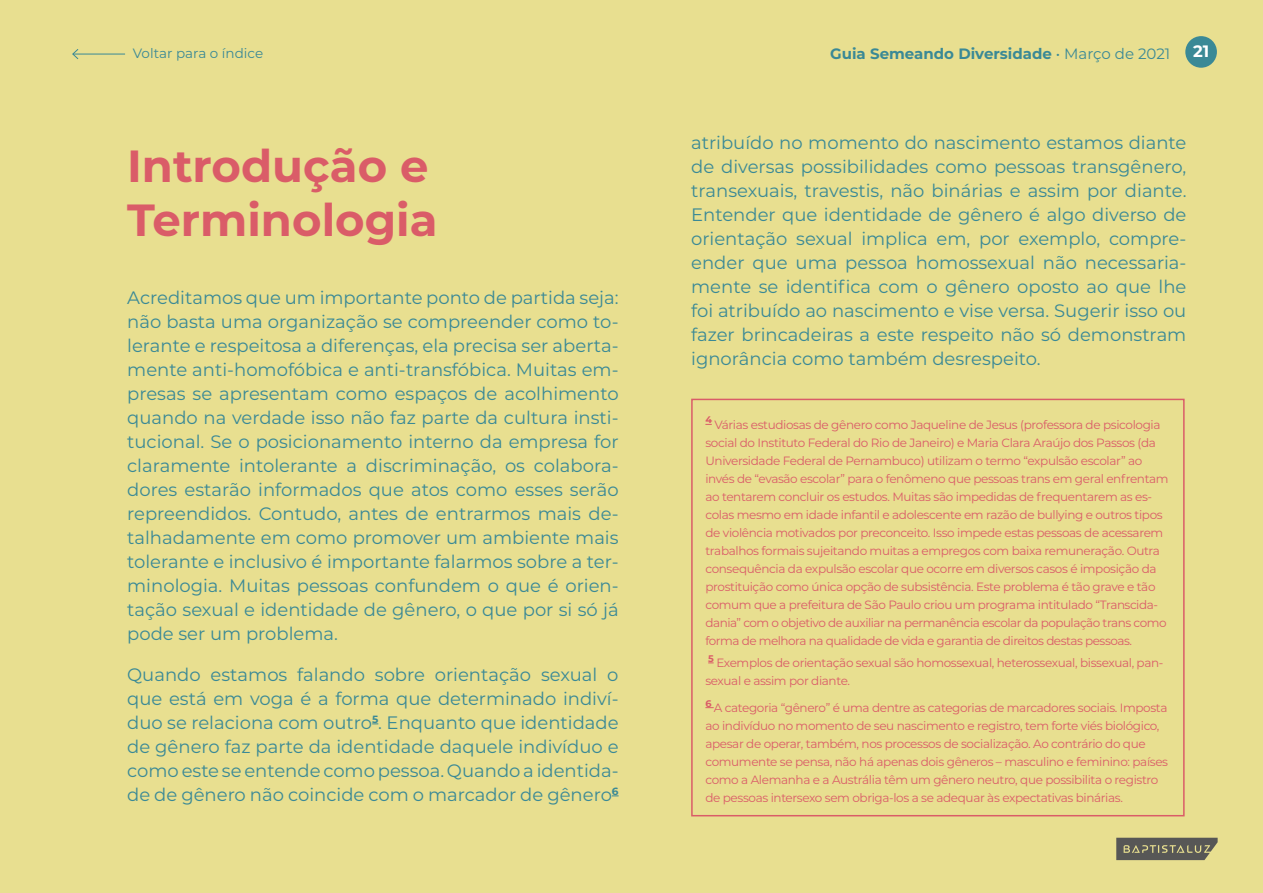
<style>
.page{position:relative;width:1263px;height:893px;background:#e8df90}
.page>*{position:absolute;margin:0;border:0;box-sizing:border-box;transform-origin:0 0}
.t1{font:700 45px/54px "Montserrat";color:#da5c68}
.t2{font:18px/24px "Montserrat";color:#3a8996;text-align:justify}
.t3{font:700 16.5px "Montserrat";color:#fff}
.t4{font:700 15px "Montserrat";color:#3a8996}
.t5{font:13.5px "Montserrat";color:#3a8996}
.t6{font:12px/18px "Montserrat";letter-spacing:-.03em;color:#da5c68}
.t7{font:700 9.6px "Montserrat";color:#da5c68}
.s1{font-weight:400}
</style>
<div class="page">
<div style="left:1185px;top:36px;width:32px;height:32px;background:#3a8996;border-radius:50%"></div>
<svg style="left:1116px;top:838px;width:101px;height:22px;background:#6b6a5e"></svg>
<hr style="left:73px;top:54px;width:52px;height:1px;background:#3a8996">
<svg style="left:72px;top:49px;width:7px;height:11px"></svg>
<div style="left:691px;top:399px;width:493px;height:417px;border:2px solid #da5c68"></div>
<p class="t5" style="left:133px;top:44px;width:132px">Voltar para o índice</p>
<p class="t4" style="left:830px;top:43px;width:342px">Guia Semeando Diversidade <span class="s1">• Março de 2021</span></p>
<h3 class="t3" style="left:1193px;top:40px;width:18px">21</h3>
<h1 class="t1" style="left:127px;top:137px;width:312px">Introdução e<br>Terminologia</h1>
<p class="t2" style="left:127px;top:285px;width:493px">Acreditamos que um importante ponto de partida seja: não basta uma organização se compreender como to&shy;lerante e respeitosa a diferenças, ela precisa ser aberta&shy;mente anti-homofóbica e anti-transfóbica. Muitas em&shy;presas se apresentam como espaços de acolhimento quando na verdade isso não faz parte da cultura insti&shy;tucional. Se o posicionamento interno da empresa for claramente intolerante a discriminação, os colabora&shy;dores estarão informados que atos como esses serão repreendidos. Contudo, antes de entrarmos mais de&shy;talhadamente em como promover um ambiente mais tolerante e inclusivo é importante falarmos sobre a ter&shy;minologia. Muitas pessoas confundem o que é orien&shy;tação sexual e identidade de gênero, o que por si só já pode ser um problema.</p>
<p class="t2" style="left:127px;top:662px;width:493px">Quando estamos falando sobre orientação sexual o que está em voga é a forma que determinado indiví&shy;duo se relaciona com outro<sup>5</sup>. Enquanto que identidade de gênero faz parte da identidade daquele indivíduo e como este se entende como pessoa. Quando a identida&shy;de de gênero não coincide com o marcador de gênero<sup>6</sup></p>
<p class="t2" style="left:691px;top:130px;width:497px">atribuído no momento do nascimento estamos diante de diversas possibilidades como pessoas transgênero, transexuais, travestis, não binárias e assim por diante.<br>Entender que identidade de gênero é algo diverso de orientação sexual implica em, por exemplo, compre&shy;ender que uma pessoa homossexual não necessaria&shy;mente se identifica com o gênero oposto ao que lhe foi atribuído ao nascimento e vise versa. Sugerir isso ou fazer brincadeiras a este respeito não só demonstram ignorância como também desrespeito.</p>
<p class="t7" style="left:705px;top:413px;width:8px">4</p>
<p class="t6" style="left:705px;top:415px;width:465px;text-indent:9px">Várias estudiosas de gênero como Jaqueline de Jesus (professora de psicologia social do Instituto Federal do Rio de Janeiro) e Maria Clara Araújo dos Passos (da Universidade Federal de Pernambuco) utilizam o termo “expulsão escolar” ao invés de “evasão escolar” para o fenômeno que pessoas trans em geral enfrentam ao tentarem concluir os estudos. Muitas são impedidas de frequentarem as es&shy;colas mesmo em idade infantil e adolescente em razão de bullying e outros tipos de violência motivados por preconceito. Isso impede estas pessoas de acessarem trabalhos formais sujeitando muitas a empregos com baixa remuneração. Outra consequência da expulsão escolar que ocorre em diversos casos é imposição da prostituição como única opção de subsistência. Este problema é tão grave e tão comum que a prefeitura de São Paulo criou um programa intitulado “Transcida&shy;dania” com o objetivo de auxiliar na permanência escolar da população trans como forma de melhora na qualidade de vida e garantia de direitos destas pessoas.</p>
<p class="t7" style="left:708px;top:652px;width:7px">5</p>
<p class="t6" style="left:705px;top:654px;width:459px;text-indent:11px">Exemplos de orientação sexual são homossexual, heterossexual, bissexual, pan&shy;sexual e assim por diante.</p>
<p class="t7" style="left:705px;top:696px;width:8px">6</p>
<p class="t6" style="left:705px;top:698px;width:464px;text-indent:8px">A categoria “gênero” é uma dentre as categorias de marcadores sociais. Imposta ao indivíduo no momento de seu nascimento e registro, tem forte viés biológico, apesar de operar, também, nos processos de socialização. Ao contrário do que comumente se pensa, não há apenas dois gêneros – masculino e feminino: países como a Alemanha e a Austrália têm um gênero neutro, que possibilita o registro de pessoas intersexo sem obriga-los a se adequar às expectativas binárias.</p>
</div>
